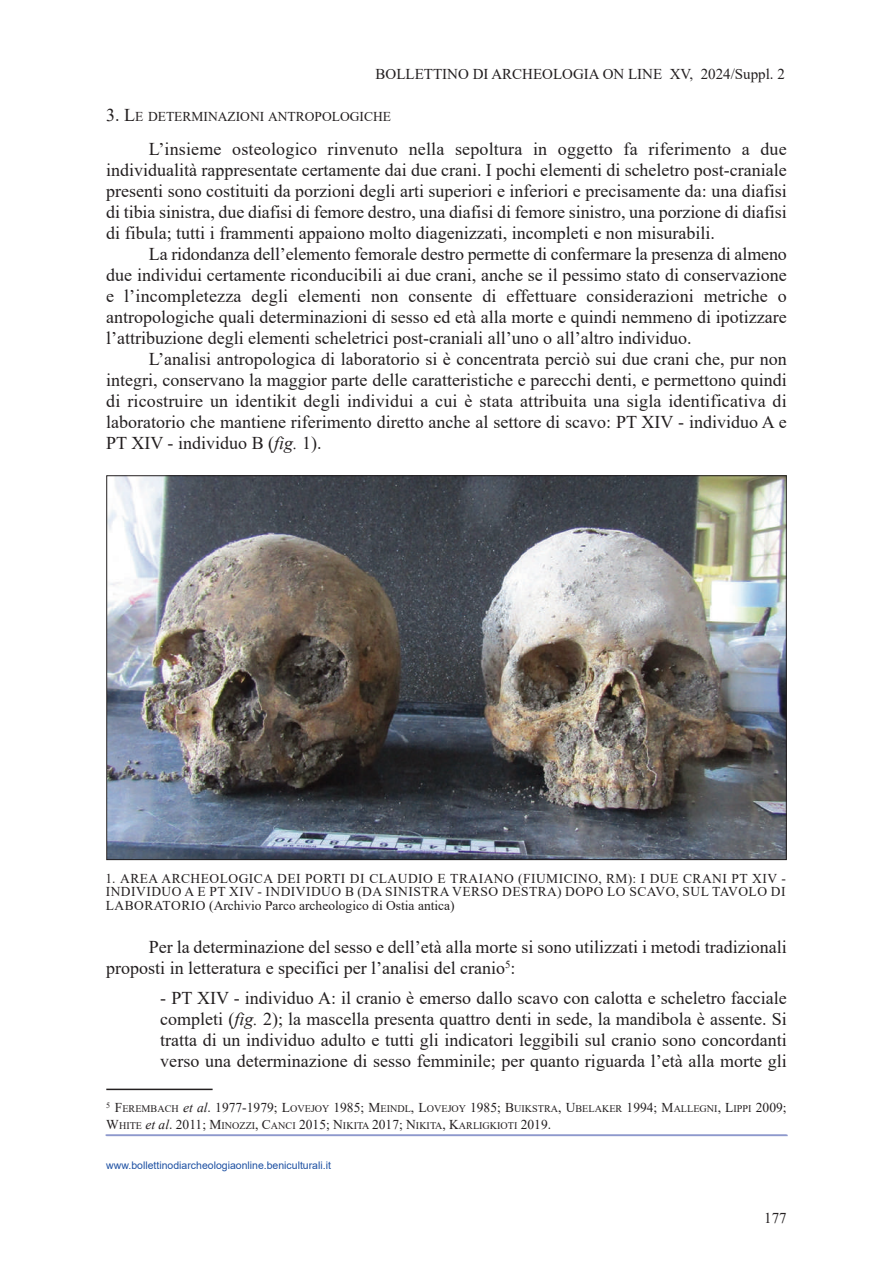
<style>
.page{position:relative;width:893px;height:1263px;background:#fff}
.page>*{position:absolute;margin:0;border:0;box-sizing:border-box;transform-origin:0 0}
.t1{font:18px/21px "Times New Roman";color:#231f20;text-align:justify}
.t2{font:15px "Times New Roman";color:#231f20}
.t3{font:13.5px/13.5px "Times New Roman";color:#231f20;text-align:justify}
.t4{font:10.5px "Arial";color:#1e51a3}
.t5{font:10.2px/16.5px "Times New Roman";color:#231f20}
.s1{font-size:18px}
.s2{font-style:italic}
.s3{font-size:13.5px}
.s4{font-style:italic;font-size:13.5px}
</style>
<div class="page">
<hr style="left:106px;top:1135px;width:682px;height:1px;background:#8e99cd">
<hr style="left:106px;top:1134px;width:681px;height:2px;background:#8e99cd">
<hr style="left:106px;top:1089px;width:107px;height:1px;background:#231f20">
<img style="left:108px;top:477px;width:677px;height:381px">
<p class="t2" style="left:376px;top:65px;width:411px">BOLLETTINO DI ARCHEOLOGIA ON LINE XV, 2024/Suppl. 2</p>
<p class="t3" style="left:106px;top:110px;width:286px"><span class="s1">3. L</span>E DETERMINAZIONI ANTROPOLOGICHE</p>
<p class="t1" style="left:106px;top:138px;width:682px;text-indent:43px">L’insieme osteologico rinvenuto nella sepoltura in oggetto fa riferimento a due individualità rappresentate certamente dai due crani. I pochi elementi di scheletro post-craniale presenti sono costituiti da porzioni degli arti superiori e inferiori e precisamente da: una diafisi di tibia sinistra, due diafisi di femore destro, una diafisi di femore sinistro, una porzione di diafisi di fibula; tutti i frammenti appaiono molto diagenizzati, incompleti e non misurabili.</p>
<p class="t1" style="left:106px;top:243px;width:682px;text-indent:43px">La ridondanza dell’elemento femorale destro permette di confermare la presenza di almeno due individui certamente riconducibili ai due crani, anche se il pessimo stato di conservazione e l’incompletezza degli elementi non consente di effettuare considerazioni metriche o antropologiche quali determinazioni di sesso ed età alla morte e quindi nemmeno di ipotizzare l’attribuzione degli elementi scheletrici post-craniali all’uno o all’altro individuo.</p>
<p class="t1" style="left:106px;top:348px;width:682px;text-indent:43px">L’analisi antropologica di laboratorio si è concentrata perciò sui due crani che, pur non integri, conservano la maggior parte delle caratteristiche e parecchi denti, e permettono quindi di ricostruire un identikit degli individui a cui è stata attribuita una sigla identificativa di laboratorio che mantiene riferimento diretto anche al settore di scavo: PT XIV - individuo A e PT XIV - individuo B (<span class="s2">fig.</span> 1).</p>
<p class="t3" style="left:106px;top:871px;width:682px">1. AREA ARCHEOLOGICA DEI PORTI DI CLAUDIO E TRAIANO (FIUMICINO, RM): I DUE CRANI PT XIV - INDIVIDUO A E PT XIV - INDIVIDUO B (DA SINISTRA VERSO DESTRA) DOPO LO SCAVO, SUL TAVOLO DI LABORATORIO (Archivio Parco archeologico di Ostia antica)</p>
<p class="t1" style="left:106px;top:936px;width:682px;text-indent:43px">Per la determinazione del sesso e dell’età alla morte si sono utilizzati i metodi tradizionali proposti in letteratura e specifici per l’analisi del cranio<sup>5</sup>:</p>
<p class="t1" style="left:160px;top:987px;width:628px">- PT XIV - individuo A: il cranio è emerso dallo scavo con calotta e scheletro facciale completi (<span class="s2">fig.</span> 2); la mascella presenta quattro denti in sede, la mandibola è assente. Si tratta di un individuo adulto e tutti gli indicatori leggibili sul cranio sono concordanti verso una determinazione di sesso femminile; per quanto riguarda l’età alla morte gli</p>
<p class="t5" style="left:106px;top:1100px;width:682px"><sup>5</sup> <span class="s3">F</span>EREMBACH <span class="s4">et al</span><span class="s3">. 1977-1979; L</span>OVEJOY <span class="s3">1985; M</span>EINDL<span class="s3">, L</span>OVEJOY <span class="s3">1985; B</span>UIKSTRA<span class="s3">, U</span>BELAKER <span class="s3">1994; M</span>ALLEGNI<span class="s3">, L</span>IPPI <span class="s3">2009;<br>W</span>HITE <span class="s4">et al</span><span class="s3">. 2011; M</span>INOZZI<span class="s3">, C</span>ANCI <span class="s3">2015; N</span>IKITA <span class="s3">2017; N</span>IKITA<span class="s3">, K</span>ARLIGKIOTI <span class="s3">2019.</span></p>
<p class="t4" style="left:106px;top:1159px;width:226px">www.bollettinodiarcheologiaonline.beniculturali.it</p>
<p class="t2" style="left:764px;top:1209px;width:24px">177</p>
</div>
